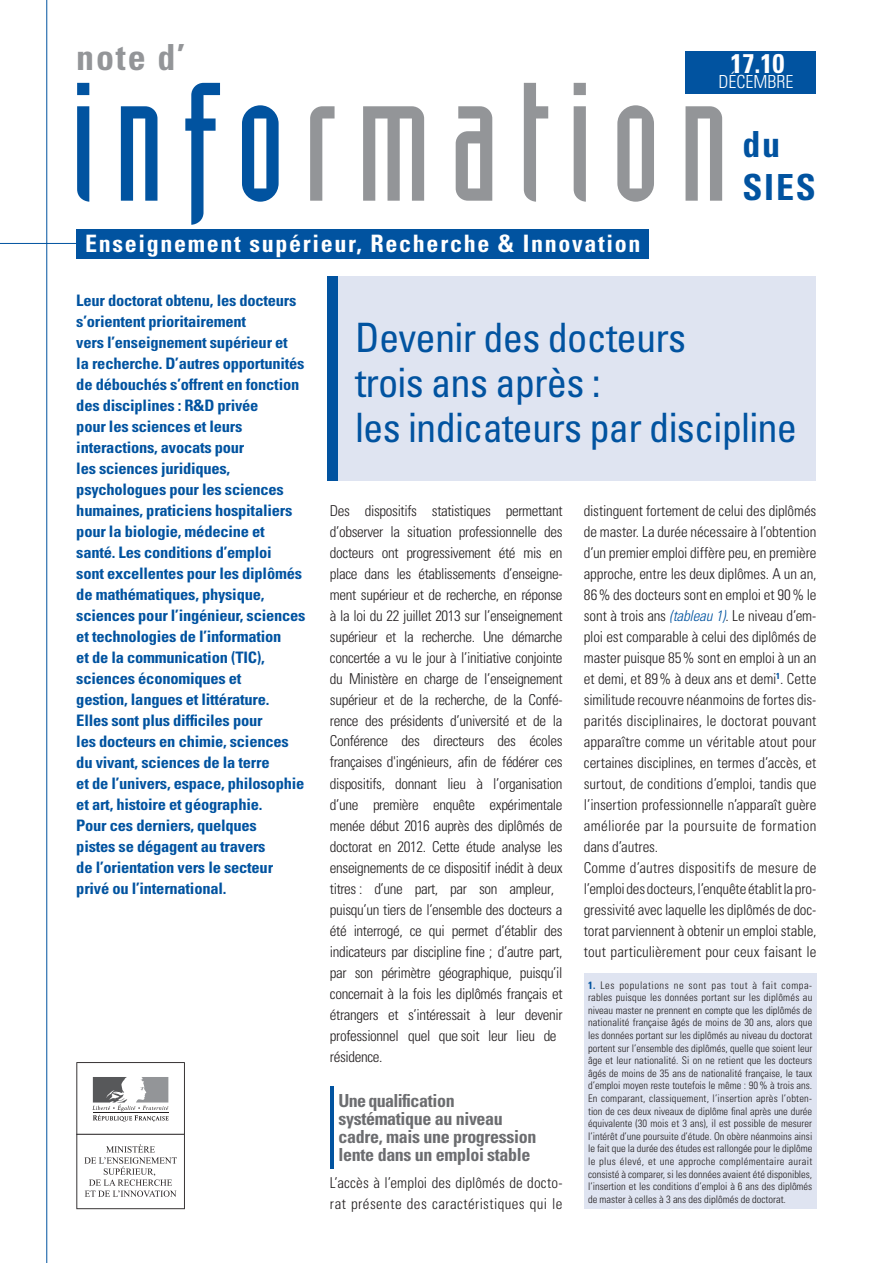
<style>
.page{position:relative;width:893px;height:1263px;background:#fff}
.page>*{position:absolute;margin:0;border:0;box-sizing:border-box;transform-origin:0 0}
.t1{font:165px "Industria Solid";letter-spacing:.115em;color:#939598}
.t2{font:condensed 40.5px/45px "Univers";letter-spacing:-.02em;color:#0153a0}
.t3{font:700 condensed 36px "Univers";color:#939598}
.t4{font:700 condensed 36px/43.2px "Univers";letter-spacing:.05em;color:#0153a0}
.t5{font:700 condensed 27px "Univers";color:#fff}
.t6{font:700 condensed 24px "Univers";letter-spacing:.07em;color:#fff}
.t7{font:700 condensed 18px/18px "Univers LT Std";letter-spacing:-.02em;color:#6c6d70}
.t8{font:300 condensed 18px "Univers LT Std";color:#fff}
.t9{font:700 condensed 15.9px/21px "Univers LT Std";letter-spacing:-.015em;color:#0153a0;scale:1.04 1}
.t10{font:300 condensed 15px/21px "Univers LT Std";letter-spacing:-.025em;color:#231f20}
.t11{font:300 condensed 15px/21px "Univers LT Std";letter-spacing:-.005em;color:#231f20}
.t12{font:300 condensed 15px/21px "Univers LT Std";letter-spacing:.02em;color:#231f20}
.t13{font:300 condensed 10.5px/12.6px "Univers";color:#231f20;text-align:justify}
.s1{color:#0153a0}
.s2{font-family:"Univers";font-style:italic;color:#0153a0}
.s3{font-weight:700;color:#0153a0}
</style>
<div class="page">
<hr style="left:330px;top:1086px;width:4px;height:82px;background:#0153a0">
<hr style="left:46px;top:0;width:1px;height:1263px;background:#0153a0">
<hr style="left:0;top:243px;width:489px;height:1px;background:#0153a0">
<div style="left:76px;top:230px;width:573px;height:29px;background:#0153a0"></div>
<div style="left:332px;top:276px;width:484px;height:204px;background:#dfe4f1"></div>
<div style="left:327px;top:276px;width:10px;height:204px;background:#0153a0"></div>
<svg style="left:76px;top:1062px;width:109px;height:147px"></svg>
<div style="left:685px;top:51px;width:131px;height:43px;background:#0153a0"></div>
<div style="left:584px;top:974px;width:232px;height:235px;background:#dfe4f1"></div>
<h3 class="t3" style="left:76px;top:35px;width:110px">note d’</h3>
<h3 class="t5" style="left:731px;top:47px;width:55px">17.10</h3>
<p class="t8" style="left:719px;top:71px;width:76px">DÉCEMBRE</p>
<h1 class="t1" style="left:71px;top:52px;width:659px"><span class="s1">info</span>rmation</h1>
<h3 class="t4" style="left:742px;top:123px;width:75px">du<br>SIES</h3>
<h3 class="t6" style="left:85px;top:229px;width:557px">Enseignement supérieur, Recherche &amp; Innovation</h3>
<p class="t9" style="left:76px;top:290px;width:222px">Leur doctorat obtenu, les docteurs s’orientent prioritairement<br>vers l’enseignement supérieur et<br>la recherche. D’autres opportunités de débouchés s’offrent en fonction des disciplines : R&amp;D privée<br>pour les sciences et leurs interactions, avocats pour<br>les sciences juridiques, psychologues pour les sciences humaines, praticiens hospitaliers pour la biologie, médecine et santé. Les conditions d’emploi<br>sont excellentes pour les diplômés de mathématiques, physique, sciences pour l’ingénieur, sciences et technologies de l’information<br>et de la communication (TIC), sciences économiques et<br>gestion, langues et littérature.<br>Elles sont plus difficiles pour<br>les docteurs en chimie, sciences du vivant, sciences de la terre<br>et de l’univers, espace, philosophie et art, histoire et géographie.<br>Pour ces derniers, quelques<br>pistes se dégagent au travers<br>de l’orientation vers le secteur privé ou l’international.</p>
<h2 class="t2" style="left:355px;top:314px;width:444px">Devenir des docteurs<br>trois ans après :<br>les indicateurs par discipline</h2>
<p class="t10" style="left:330px;top:500px;width:234px">Des dispositifs statistiques permettant d’observer la situation professionnelle des docteurs ont progressivement été mis en place dans les établissements d’enseigne&shy;ment supérieur et de recherche, en réponse à la loi du 22 juillet 2013 sur l’enseignement supérieur et la recherche. Une démarche concertée a vu le jour à l’initiative conjointe du Ministère en charge de l’enseignement supérieur et de la recherche, de la Confé&shy;rence des présidents d’université et de la Conférence des directeurs des écoles françaises d'ingénieurs, afin de fédérer ces dispositifs, donnant lieu à l’organisation d’une première enquête expérimentale menée début 2016 auprès des diplômés de doctorat en 2012. Cette étude analyse les enseignements de ce dispositif inédit à deux titres : d’une part, par son ampleur, puisqu’un tiers de l’ensemble des docteurs a été interrogé, ce qui permet d’établir des indicateurs par discipline fine ; d’autre part, par son périmètre géographique, puisqu’il concernait à la fois les diplômés français et étrangers et s’intéressait à leur devenir professionnel quel que soit leur lieu de résidence.</p>
<p class="t7" style="left:338px;top:1092px;width:199px">Une qualification systématique au niveau cadre, mais une progression lente dans un emploi stable</p>
<p class="t12" style="left:330px;top:1172px;width:234px">L’accès à l’emploi des diplômés de docto&shy;rat présente des caractéristiques qui le</p>
<p class="t11" style="left:584px;top:500px;width:234px">distinguent fortement de celui des diplômés de master. La durée nécessaire à l’obtention d’un premier emploi diffère peu, en première approche, entre les deux diplômes. A un an, 86 % des docteurs sont en emploi et 90 % le sont à trois ans <span class="s2">(tableau 1)</span>. Le niveau d’em&shy;ploi est comparable à celui des diplômés de master puisque 85 % sont en emploi à un an et demi, et 89 % à deux ans et demi<sup>1</sup>. Cette similitude recouvre néanmoins de fortes dis&shy;parités disciplinaires, le doctorat pouvant apparaître comme un véritable atout pour certaines disciplines, en termes d’accès, et surtout, de conditions d’emploi, tandis que l’insertion professionnelle n’apparaît guère améliorée par la poursuite de formation dans d’autres.<br>Comme d’autres dispositifs de mesure de l’emploi des docteurs, l’enquête établit la pro&shy;gressivité avec laquelle les diplômés de doc&shy;torat parviennent à obtenir un emploi stable, tout particulièrement pour ceux faisant le</p>
<p class="t13" style="left:588px;top:978px;width:226px"><span class="s3">1.</span> Les populations ne sont pas tout à fait compa&shy;rables puisque les données portant sur les diplômés au niveau master ne prennent en compte que les diplômés de nationalité française âgés de moins de 30 ans, alors que les données portant sur les diplômés au niveau du doctorat portent sur l’ensemble des diplômés, quelle que soient leur âge et leur nationalité. Si on ne retient que les docteurs âgés de moins de 35 ans de nationalité française, le taux d’emploi moyen reste toutefois le même : 90 % à trois ans.<br>En comparant, classiquement, l’insertion après l’obten&shy;tion de ces deux niveaux de diplôme final après une durée équivalente (30 mois et 3 ans), il est possible de mesurer l’intérêt d’une poursuite d’étude. On obère néanmoins ainsi le fait que la durée des études est rallongée pour le diplôme le plus élevé, et une approche complémentaire aurait consisté à comparer, si les données avaient été disponibles, l’insertion et les conditions d’emploi à 6 ans des diplômés de master à celles à 3 ans des diplômés de doctorat.</p>
</div>
